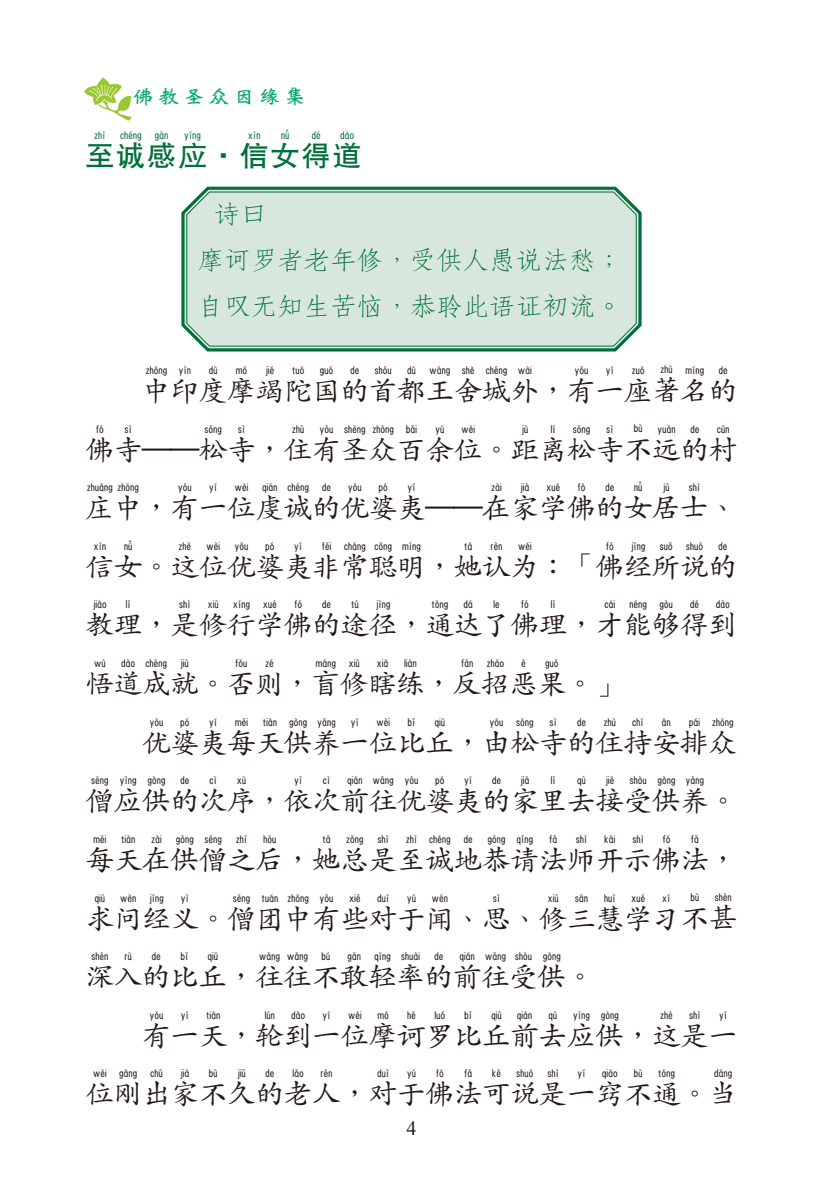
<style>
.page{position:relative;width:823px;height:1191px;background:#fff}
.page>*{position:absolute;margin:0;border:0;box-sizing:border-box;transform-origin:0 0}
.t1{font:28px/58.6px "DFP Kai W5 GB5 H Pin In 1 NLU BFW";letter-spacing:-.04em;color:#231916;text-align:justify;scale:1.05 1}
.t2{font:28px "DFP Hei W7 GB5 H Pin In 1 NLU BFW";letter-spacing:.05em;color:#006f39;scale:1.05 1}
.t3{font:26px/46px "DF Fang Song W4 GB5";letter-spacing:-.03em;color:#006f39;scale:1.05 1}
.t4{font:20px "DF Wei Bei W7 GB5";letter-spacing:.2em;color:#00a969;scale:1.05 1}
.s1{font-family:"DFP Kai W5 GB5 H Pin In 2 NLU BFW"}
.s2{font-family:"DFP Biao Kai W5 H Pin In 2 NLU BFW"}
</style>
<div class="page">
<svg style="left:84px;top:78px;width:48px;height:43px"></svg>
<svg style="left:181px;top:186px;width:461px;height:166px;background:#6aaa8a"></svg>
<div style="left:186px;top:191px;width:450px;height:156px;background:#d8e7dd"></div>
<p class="t4" style="left:133px;top:86px;width:166px">佛教聖眾因緣集</p>
<p class="t2" style="left:85px;top:130px;width:265px">至誠感應‧信女得道</p>
<p class="t3" style="left:198px;top:191px;width:406px;text-indent:16px">詩曰<br>摩訶羅者老年修，受供人愚說法愁；自嘆無知生苦惱，恭聆此語證初流。</p>
<p class="t1" style="left:85px;top:355px;width:622px;text-indent:57px">中印度摩竭陀國的首<span class="s1">都</span>王舍城外，有一座<span class="s2">著</span>名的佛寺──松寺，住有聖眾百餘位。距離松寺<span class="s1">不</span>遠的村莊中，有一位虔誠的優婆夷──在家學佛的女居士、信女。這位優婆夷非常聰明，她認為：「佛經所說的教理，是修行學佛的途徑，通達了佛理，才能夠得到悟道成就。否則，盲修瞎練，反招惡果。」</p>
<p class="t1" style="left:85px;top:707px;width:622px;text-indent:57px">優婆夷每天<span class="s1">供</span>養一位比丘，由松寺的住持安排眾僧<span class="s1">應供</span>的次序，依次前往優婆夷的家裏去接受<span class="s1">供</span>養。每天在<span class="s1">供</span>僧之後，她總是至誠<span class="s1">地</span>恭請法師開示佛法，求問經義。僧團中有些對於聞、思、修三慧學習<span class="s1">不甚</span>深入的比丘，往往不敢輕率的前往受<span class="s1">供</span>。</p>
<p class="t1" style="left:85px;top:1000px;width:622px;text-align:right">有一天，輪到一位摩訶羅比丘前去<span class="s1">應供</span>，這是一<br>位剛出家<span class="s1">不</span>久的老人，對於佛法可說是一竅<span class="s1">不</span>通。當</p>
</div>
